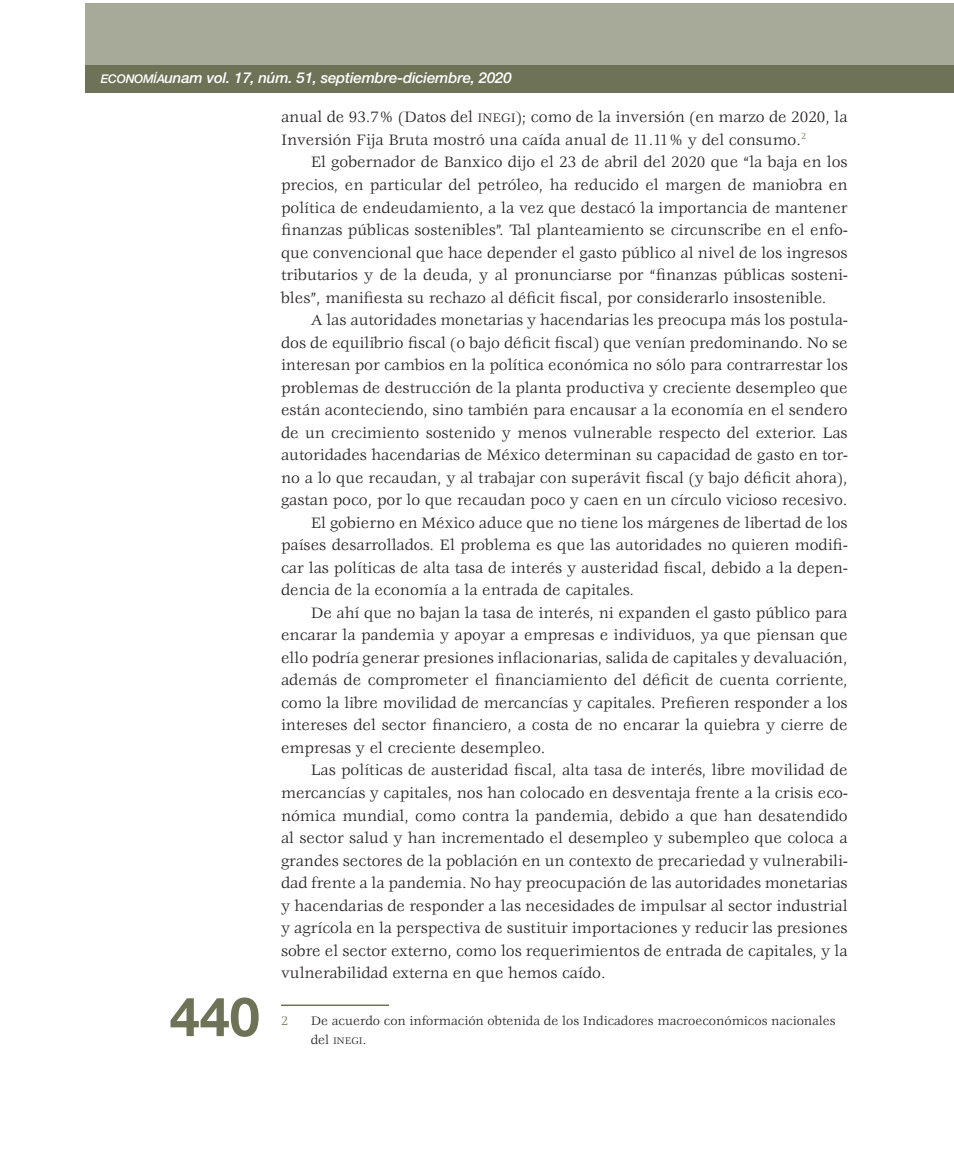
<style>
.page{position:relative;width:954px;height:1149px;background:#fff}
.page>*{position:absolute;margin:0;border:0;box-sizing:border-box;transform-origin:0 0}
.t1{font:700 54px "Helvetica Neue LT Std";color:#6e7256}
.t2{font:16.5px/22.5px "Veljovic";color:#231f20;text-align:justify}
.t3{font:italic 500 15px "Helvetica Neue LT Std";letter-spacing:-.01em;color:#fff}
.t4{font:13.5px "Veljovic";color:#231f20}
.t5{font:13.5px "Veljovic";color:#6e7256}
.t6{font:10.5px "Veljovic";color:#231f20}
.s1{font-family:"Helvetica Neue LT Std Md It SC800";font-weight:400;font-style:normal;font-size:12px}
.s2{font-size:13.5px}
</style>
<div class="page">
<div style="left:85px;top:3px;width:869px;height:67px;background:#a8aa99"></div>
<div style="left:85px;top:66px;width:869px;height:27px;background:#6e7256"></div>
<hr style="left:281px;top:1004px;width:108px;height:1px;background:#6e7256">
<p class="t3" style="left:101px;top:69px;width:412px"><span class="s1">ECONOMÍA</span>unam vol. 17, núm. 51, septiembre-diciembre, 2020</p>
<p class="t2" style="left:281px;top:107px;width:568px">anual de 93.7% (Datos del <span class="s2">INEGI</span>); como de la inversión (en marzo de 2020, la<br>Inversión Fija Bruta mostró una caída anual de 11.11% y del consumo.<sup>2</sup></p>
<p class="t2" style="left:281px;top:152px;width:568px;text-indent:30px">El gobernador de Banxico dijo el 23 de abril del 2020 que “la baja en los precios, en particular del petróleo, ha reducido el margen de maniobra en política de endeudamiento, a la vez que destacó la importancia de mantener finanzas públicas sostenibles”. Tal planteamiento se circunscribe en el enfo&shy;que convencional que hace depender el gasto público al nivel de los ingresos tributarios y de la deuda, y al pronunciarse por “finanzas públicas sosteni&shy;bles”, manifiesta su rechazo al déficit fiscal, por considerarlo insostenible.</p>
<p class="t2" style="left:281px;top:309px;width:568px;text-indent:30px">A las autoridades monetarias y hacendarias les preocupa más los postula&shy;dos de equilibrio fiscal (o bajo déficit fiscal) que venían predominando. No se interesan por cambios en la política económica no sólo para contrarrestar los problemas de destrucción de la planta productiva y creciente desempleo que están aconteciendo, sino también para encausar a la economía en el sendero de un crecimiento sostenido y menos vulnerable respecto del exterior. Las autoridades hacendarias de México determinan su capacidad de gasto en tor&shy;no a lo que recaudan, y al trabajar con superávit fiscal (y bajo déficit ahora), gastan poco, por lo que recaudan poco y caen en un círculo vicioso recesivo.</p>
<p class="t2" style="left:281px;top:512px;width:568px;text-indent:30px">El gobierno en México aduce que no tiene los márgenes de libertad de los países desarrollados. El problema es que las autoridades no quieren modifi&shy;car las políticas de alta tasa de interés y austeridad fiscal, debido a la depen&shy;dencia de la economía a la entrada de capitales.</p>
<p class="t2" style="left:281px;top:602px;width:568px;text-indent:30px">De ahí que no bajan la tasa de interés, ni expanden el gasto público para encarar la pandemia y apoyar a empresas e individuos, ya que piensan que ello podría generar presiones inflacionarias, salida de capitales y devaluación, además de comprometer el financiamiento del déficit de cuenta corriente, como la libre movilidad de mercancías y capitales. Prefieren responder a los intereses del sector financiero, a costa de no encarar la quiebra y cierre de empresas y el creciente desempleo.</p>
<p class="t2" style="left:281px;top:759px;width:568px;text-indent:30px">Las políticas de austeridad fiscal, alta tasa de interés, libre movilidad de mercancías y capitales, nos han colocado en desventaja frente a la crisis eco&shy;nómica mundial, como contra la pandemia, debido a que han desatendido al sector salud y han incrementado el desempleo y subempleo que coloca a grandes sectores de la población en un contexto de precariedad y vulnerabili&shy;dad frente a la pandemia. No hay preocupación de las autoridades monetarias y hacendarias de responder a las necesidades de impulsar al sector industrial y agrícola en la perspectiva de sustituir importaciones y reducir las presiones sobre el sector externo, como los requerimientos de entrada de capitales, y la vulnerabilidad externa en que hemos caído.</p>
<p class="t5" style="left:281px;top:1012px;width:9px">2</p>
<p class="t4" style="left:311px;top:1012px;width:526px">De acuerdo con información obtenida de los Indicadores macroeconómicos nacionales</p>
<p class="t6" style="left:311px;top:1034px;width:57px"><span class="s2">del</span> INEGI<span class="s2">.</span></p>
<h1 class="t1" style="left:170px;top:983px;width:92px">440</h1>
</div>
